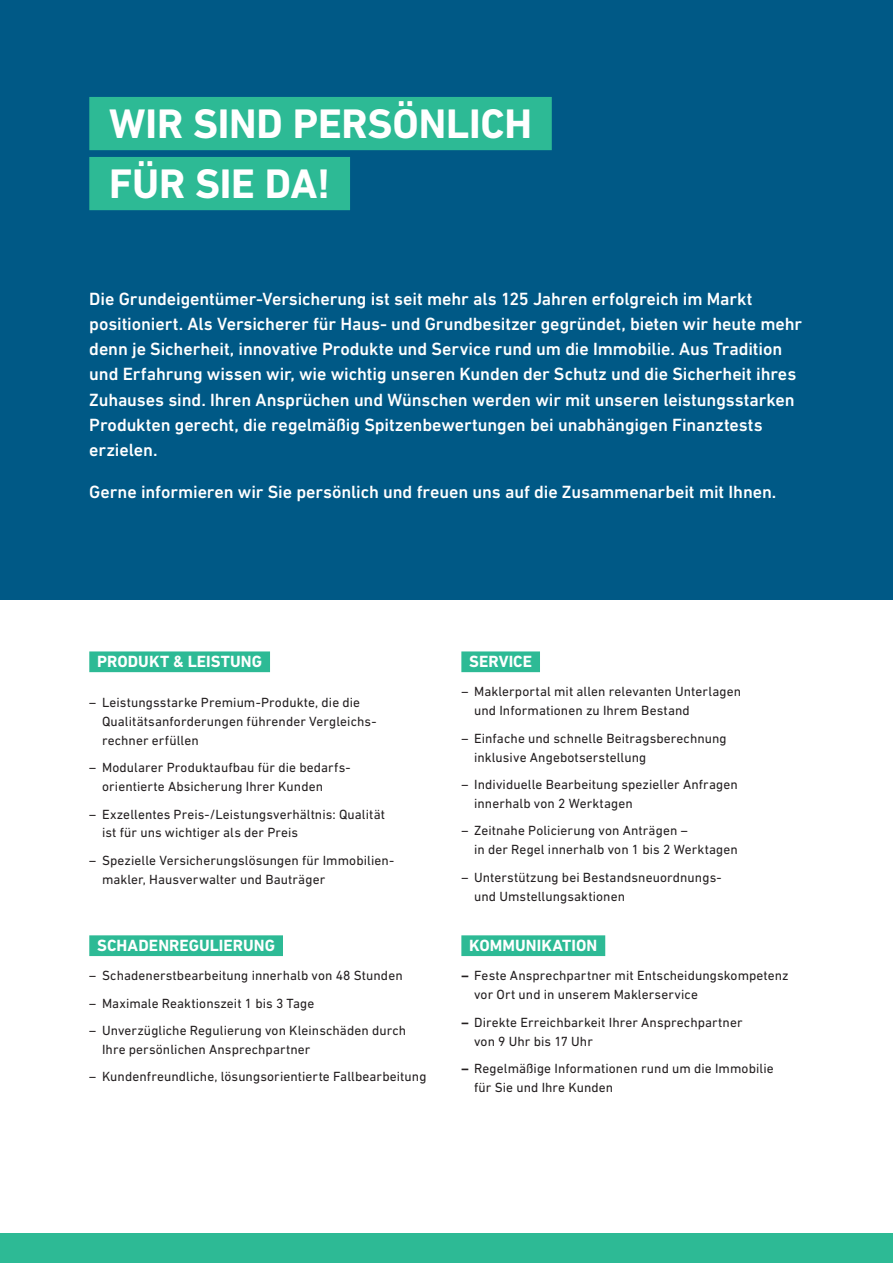
<style>
.page{position:relative;width:893px;height:1263px;background:#fff}
.page>*{position:absolute;margin:0;border:0;box-sizing:border-box;transform-origin:0 0}
.t1{font:700 42px/60px "DIN Next LT Pro";letter-spacing:-.005em;color:#fff}
.t2{font:500 18px/25.2px "DIN Next LT Pro";letter-spacing:-.005em;color:#fff}
.t3{font:700 16.5px "DIN Next LT Pro";letter-spacing:.005em;color:#fff}
.t4{font:13.5px/18.9px "DIN Next LT Pro";letter-spacing:.005em;color:#231f20}
.s1{font-weight:700}
</style>
<div class="page">
<div style="left:0;top:0;width:893px;height:600px;background:#005986"></div>
<div style="left:89px;top:97px;width:463px;height:53px;background:#2dba95"></div>
<div style="left:89px;top:157px;width:261px;height:53px;background:#2dba95"></div>
<div style="left:89px;top:651px;width:181px;height:21px;background:#2dba95"></div>
<div style="left:89px;top:935px;width:194px;height:21px;background:#2dba95"></div>
<div style="left:461px;top:935px;width:144px;height:21px;background:#2dba95"></div>
<div style="left:461px;top:651px;width:79px;height:21px;background:#2dba95"></div>
<div style="left:0;top:1233px;width:893px;height:30px;background:#2dba95"></div>
<h1 class="t1" style="left:109px;top:93px;width:424px">WIR SIND PERSÖNLICH<br>FÜR SIE DA!</h1>
<p class="t2" style="left:89px;top:286px;width:714px">Die Grundeigentümer-Versicherung ist seit mehr als 125 Jahren erfolgreich im Markt positioniert. Als Versicherer für Haus- und Grundbesitzer gegründet, bieten wir heute mehr denn je Sicherheit, innovative Produkte und Service rund um die Immobilie. Aus Tradition und Erfahrung wissen wir, wie wichtig unseren Kunden der Schutz und die Sicherheit ihres Zuhauses sind. Ihren Ansprüchen und Wünschen werden wir mit unseren leistungs starken Produkten gerecht, die regelmäßig Spitzenbewertungen bei unabhängigen Finanztests erzielen.</p>
<h2 class="t2" style="left:89px;top:479px;width:689px">Gerne informieren wir Sie persönlich und freuen uns auf die Zusammenarbeit mit Ihnen.</h2>
<p class="t3" style="left:97px;top:652px;width:167px">PRODUKT &amp; LEISTUNG</p>
<p class="t4" style="left:102px;top:693px;width:276px;text-indent:-13px">– Leistungsstarke Premium-Produkte, die die<br>Qualitätsanforderungen führender Vergleichs&shy;rechner erfüllen</p>
<p class="t4" style="left:102px;top:758px;width:250px;text-indent:-13px">– Modularer Produktaufbau für die bedarfs&shy;orientierte Absicherung Ihrer Kunden</p>
<p class="t4" style="left:102px;top:804px;width:284px;text-indent:-13px">– Exzellentes Preis-/Leistungsverhältnis: Qualität ist für uns wichtiger als der Preis</p>
<p class="t4" style="left:102px;top:851px;width:294px;text-indent:-13px">– Spezielle Versicherungslösungen für Immobilien&shy;makler, Hausverwalter und Bauträger</p>
<p class="t3" style="left:97px;top:936px;width:180px">SCHADENREGULIERUNG</p>
<p class="t4" style="left:89px;top:966px;width:315px">– Schadenerstbearbeitung innerhalb von 48 Stunden</p>
<p class="t4" style="left:89px;top:993px;width:227px">– Maximale Reaktionszeit 1 bis 3 Tage</p>
<p class="t4" style="left:102px;top:1021px;width:306px;text-indent:-13px">– Unverzügliche Regulierung von Kleinschäden durch<br>Ihre persönlichen Ansprechpartner</p>
<p class="t4" style="left:89px;top:1067px;width:339px">– Kundenfreundliche, lösungsorientierte Fallbearbeitung</p>
<p class="t3" style="left:469px;top:652px;width:65px">SERVICE</p>
<p class="t4" style="left:474px;top:682px;width:268px;text-indent:-13px">– Maklerportal mit allen relevanten Unterlagen und Informationen zu Ihrem Bestand</p>
<p class="t4" style="left:474px;top:728px;width:254px;text-indent:-13px">– Einfache und schnelle Beitragsberechnung inklusive Angebotserstellung</p>
<p class="t4" style="left:474px;top:775px;width:265px;text-indent:-13px">– Individuelle Bearbeitung spezieller Anfragen innerhalb von 2 Werktagen</p>
<p class="t4" style="left:474px;top:821px;width:265px;text-indent:-13px">– Zeitnahe Policierung von Anträgen –<br>in der Regel innerhalb von 1 bis 2 Werktagen</p>
<p class="t4" style="left:474px;top:867px;width:249px;text-indent:-13px">– Unterstützung bei Bestandsneuordnungs&shy;und Umstellungsaktionen</p>
<p class="t3" style="left:469px;top:936px;width:130px">KOMMUNIKATION</p>
<p class="t4" style="left:474px;top:966px;width:316px;text-indent:-13px"><span class="s1">–</span> Feste Ansprechpartner mit Entscheidungskompetenz vor Ort und in unserem Maklerservice</p>
<p class="t4" style="left:474px;top:1012px;width:270px;text-indent:-13px"><span class="s1">–</span> Direkte Erreichbarkeit Ihrer Ansprechpartner von 9 Uhr bis 17 Uhr</p>
<p class="t4" style="left:474px;top:1059px;width:301px;text-indent:-13px"><span class="s1">–</span> Regelmäßige Informationen rund um die Immobilie für Sie und Ihre Kunden</p>
</div>
